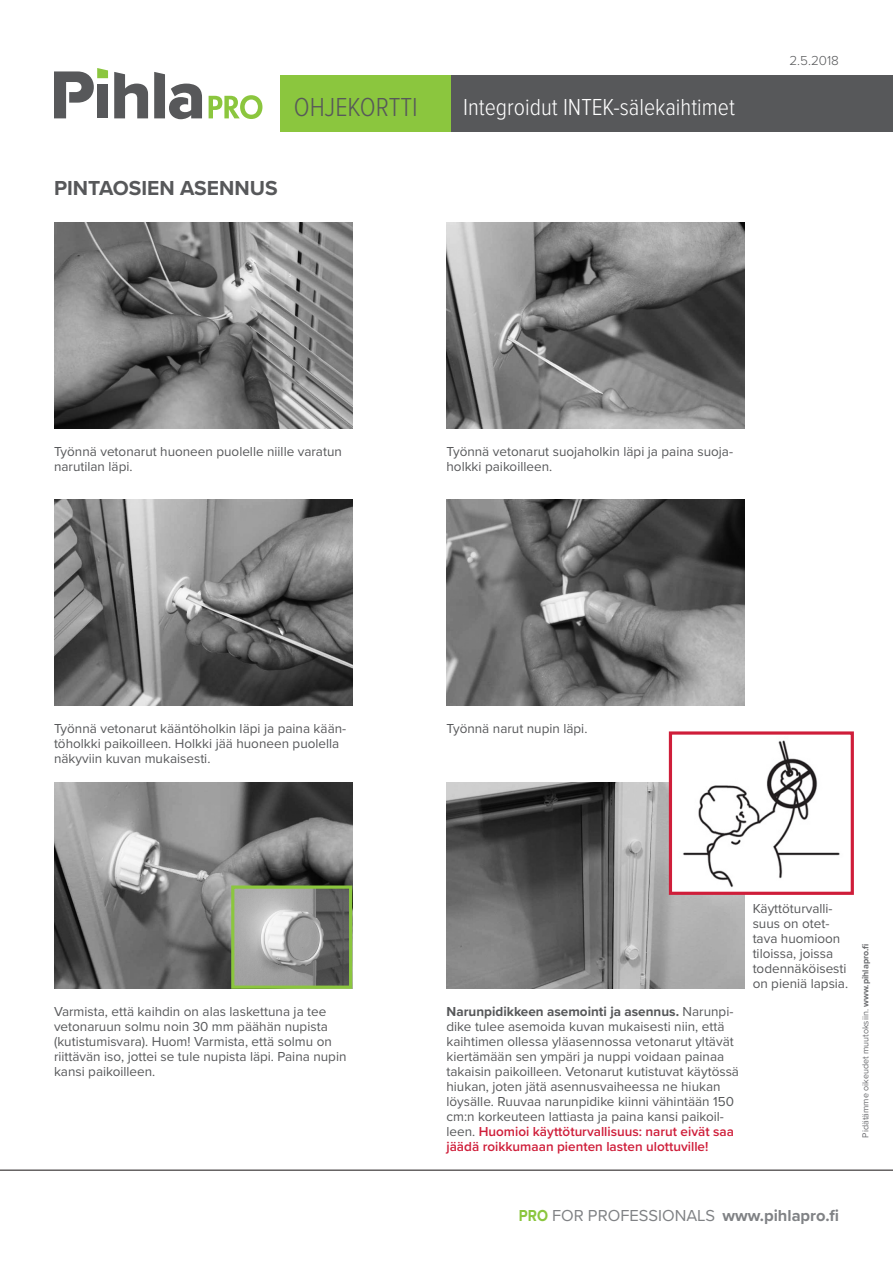
<style>
.page{position:relative;width:893px;height:1263px;background:#fff}
.page>*{position:absolute;margin:0;border:0;box-sizing:border-box;transform-origin:0 0}
.t1{font:300 27px "Proxima Nova Cond";color:#57585a}
.t2{font:300 24px "Proxima Nova Cond";color:#fff}
.PRO_Väliotsikko{font:700 21px "Proxima Nova";color:#57585a}
.t3{font:16.5px "Proxima Nova";color:#808285}
.PRO_Leipäteksti{font:13.5px/15px "Proxima Nova";color:#57585a}
.t4{font:300 13.5px "Proxima Nova";color:#57585a}
.t5{font:9px "Proxima Nova";color:#6c6d70}
.s1{font-weight:700}
.s2{font-weight:600;color:#cf1e3a}
.s3{font-weight:700;color:#8bc63e}
</style>
<div class="page">
<hr style="left:0;top:1169px;width:893px;height:2px;background:#231f20">
<div style="left:446px;top:75px;width:447px;height:57px;background:#57585a"></div>
<svg style="left:114px;top:72px;width:34px;height:46px"></svg>
<svg style="left:54px;top:68px;width:54px;height:50px"></svg>
<svg style="left:154px;top:72px;width:48px;height:47px"></svg>
<svg style="left:209px;top:95px;width:53px;height:24px"></svg>
<div style="left:281px;top:75px;width:170px;height:57px;background:#8bc63e"></div>
<img style="left:54px;top:222px;width:298px;height:207px">
<img style="left:446px;top:222px;width:299px;height:207px">
<img style="left:54px;top:499px;width:298px;height:207px">
<img style="left:446px;top:499px;width:299px;height:207px">
<img style="left:54px;top:782px;width:298px;height:207px">
<img style="left:235px;top:889px;width:113px;height:96px">
<div style="left:231px;top:885px;width:121px;height:104px;border:3px solid #8bc63e"></div>
<img style="left:446px;top:782px;width:299px;height:207px">
<img style="left:673px;top:740px;width:167px;height:151px">
<div style="left:669px;top:731px;width:185px;height:164px;border:3px solid #cf1e3a"></div>
<h1 class="t1" style="left:294px;top:88px;width:125px">OHJEKORTTI</h1>
<h2 class="t2" style="left:463px;top:89px;width:273px">Integroidut INTEK-sälekaihtimet</h2>
<p class="PRO_Väliotsikko" style="left:54px;top:173px;width:225px">PINTAOSIEN ASENNUS</p>
<p class="t4" style="left:789px;top:50px;width:51px">2.5.2018</p>
<p class="PRO_Leipäteksti" style="left:54px;top:443px;width:289px">Työnnä vetonarut huoneen puolelle niille varatun narutilan läpi.</p>
<p class="PRO_Leipäteksti" style="left:446px;top:443px;width:288px">Työnnä vetonarut suojaholkin läpi ja paina suoja&shy;holkki paikoilleen.</p>
<p class="PRO_Leipäteksti" style="left:54px;top:721px;width:294px">Työnnä vetonarut kääntöholkin läpi ja paina kään&shy;töholkki paikoilleen. Holkki jää huoneen puolella näkyviin kuvan mukaisesti.</p>
<p class="PRO_Leipäteksti" style="left:446px;top:721px;width:142px">Työnnä narut nupin läpi.</p>
<p class="PRO_Leipäteksti" style="left:54px;top:1003px;width:294px">Varmista, että kaihdin on alas laskettuna ja tee vetonaruun solmu noin 30 mm päähän nupista (kutistumisvara). Huom! Varmista, että solmu on riittävän iso, jottei se tule nupista läpi. Paina nupin kansi paikoilleen.</p>
<p class="PRO_Leipäteksti" style="left:446px;top:1003px;width:294px"><span class="s1">Narunpidikkeen asemointi ja asennus.</span> Narunpi&shy;dike tulee asemoida kuvan mukaisesti niin, että kaihtimen ollessa yläasennossa vetonarut yltävät kiertämään sen ympäri ja nuppi voidaan painaa takaisin paikoilleen. Vetonarut kutistuvat käytössä hiukan, joten jätä asennusvaiheessa ne hiukan löysälle. Ruuvaa narunpidike kiinni vähintään 150 cm:n korkeuteen lattiasta ja paina kansi paikoil&shy;leen. <span class="s2">Huomioi käyttöturvallisuus: narut eivät saa jäädä roikkumaan pienten lasten ulottuville!</span></p>
<p class="PRO_Leipäteksti" style="left:753px;top:901px;width:97px">Käyttöturvalli&shy;suus on otet&shy;tava huomioon tiloissa, joissa todennäköisesti on pieniä lapsia.</p>
<p class="t5" style="left:859px;top:1137px;width:196px;rotate:-90deg">Pidätämme oikeudet muutoksiin. <span class="s1">www.pihlapro.fi</span></p>
<p class="t3" style="left:519px;top:1203px;width:321px"><span class="s3">PRO</span> FOR PROFESSIONALS <span class="s1">www.pihlapro.fi</span></p>
</div>
